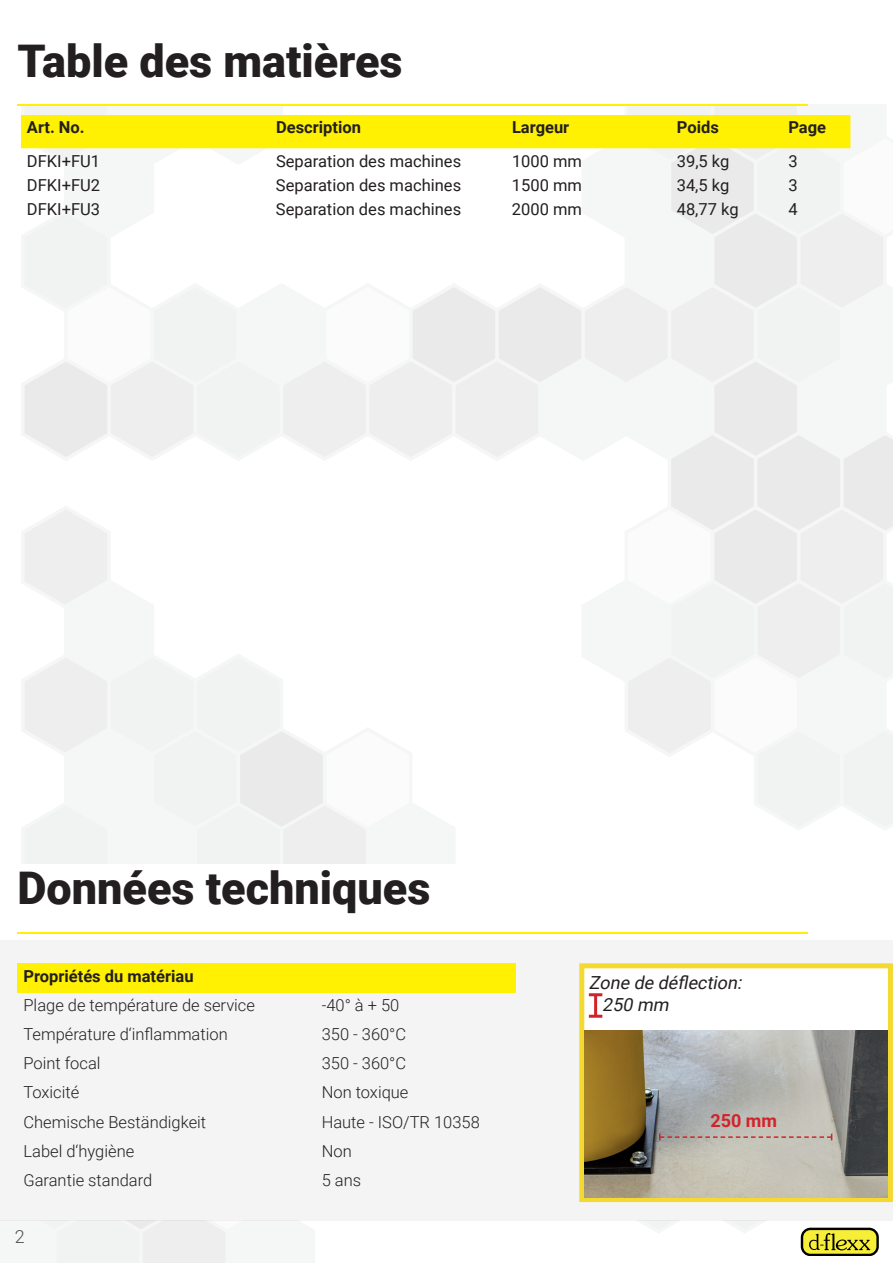
<style>
.page{position:relative;width:893px;height:1263px;background:#fff}
.page>*{position:absolute;margin:0;border:0;box-sizing:border-box;transform-origin:0 0}
.t1{font:900 45px "Roboto";color:#231f20}
.t2{font:italic 18px/21.6px "Roboto";color:#231f20}
.t3{font:700 18px "Roboto";color:#d1232a}
.t4{font:300 18px "Roboto";color:#231f20}
.t5{font:300 16.5px "Roboto";color:#231f20}
.t6{font:16.5px "Roboto";color:#231f20}
.t7{font:700 16.5px "Roboto";color:#231f20}
</style>
<div class="page">
<hr style="left:17px;top:104px;width:791px;height:2px;background:#fff101">
<svg style="left:801px;top:1228px;width:78px;height:28px"></svg>
<div style="left:803px;top:1230px;width:73px;height:24px;background:#f7ee38;border-radius:7px"></div>
<svg style="left:809px;top:1233px;width:61px;height:17px"></svg>
<div style="left:0;top:940px;width:893px;height:280px;background:#f4f4f4"></div>
<div style="left:582px;top:966px;width:308px;height:233px;background:#fff"></div>
<div style="left:579px;top:963px;width:314px;height:239px;border:5px solid #f4d930"></div>
<img style="left:585px;top:1031px;width:303px;height:166px">
<div style="left:17px;top:963px;width:499px;height:29px;background:#fff101"></div>
<hr style="left:17px;top:932px;width:791px;height:1px;background:#fff101">
<div style="left:21px;top:115px;width:829px;height:33px;background:#fff101"></div>
<svg style="left:659px;top:1134px;width:173px;height:6px"></svg>
<hr style="left:594px;top:995px;width:3px;height:21px;background:#d1232a">
<svg style="left:589px;top:993px;width:13px;height:3px"></svg>
<svg style="left:589px;top:1015px;width:13px;height:3px"></svg>
<h1 class="t1" style="left:17px;top:30px;width:387px">Table des matières</h1>
<p class="t7" style="left:27px;top:116px;width:59px">Art. No.</p>
<p class="t7" style="left:276px;top:116px;width:86px">Description</p>
<p class="t7" style="left:512px;top:116px;width:59px">Largeur</p>
<p class="t7" style="left:677px;top:116px;width:44px">Poids</p>
<p class="t7" style="left:788px;top:116px;width:39px">Page</p>
<p class="t6" style="left:27px;top:149px;width:75px">DFKI+FU1</p>
<p class="t6" style="left:276px;top:149px;width:187px">Separation des machines</p>
<p class="t6" style="left:512px;top:149px;width:72px">1000 mm</p>
<p class="t6" style="left:677px;top:149px;width:54px">39,5 kg</p>
<p class="t6" style="left:788px;top:149px;width:11px">3</p>
<p class="t6" style="left:27px;top:174px;width:75px">DFKI+FU2</p>
<p class="t6" style="left:276px;top:174px;width:187px">Separation des machines</p>
<p class="t6" style="left:512px;top:174px;width:72px">1500 mm</p>
<p class="t6" style="left:677px;top:174px;width:54px">34,5 kg</p>
<p class="t6" style="left:788px;top:174px;width:11px">3</p>
<p class="t6" style="left:27px;top:198px;width:75px">DFKI+FU3</p>
<p class="t6" style="left:276px;top:198px;width:187px">Separation des machines</p>
<p class="t6" style="left:512px;top:198px;width:72px">2000 mm</p>
<p class="t6" style="left:677px;top:198px;width:63px">48,77 kg</p>
<p class="t6" style="left:788px;top:198px;width:11px">4</p>
<h1 class="t1" style="left:17px;top:857px;width:414px">Données techniques</h1>
<p class="t7" style="left:23px;top:964px;width:172px">Propriétés du matériau</p>
<p class="t5" style="left:23px;top:993px;width:233px">Plage de température de service</p>
<p class="t5" style="left:322px;top:993px;width:79px">-40° à + 50</p>
<p class="t5" style="left:23px;top:1022px;width:206px">Température d‘inflammation</p>
<p class="t5" style="left:322px;top:1022px;width:86px">350 - 360°C</p>
<p class="t5" style="left:23px;top:1052px;width:79px">Point focal</p>
<p class="t5" style="left:322px;top:1052px;width:86px">350 - 360°C</p>
<p class="t5" style="left:23px;top:1081px;width:57px">Toxicité</p>
<p class="t5" style="left:322px;top:1081px;width:88px">Non toxique</p>
<p class="t5" style="left:23px;top:1110px;width:184px">Chemische Beständigkeit</p>
<p class="t5" style="left:322px;top:1110px;width:160px">Haute - ISO/TR 10358</p>
<p class="t5" style="left:23px;top:1139px;width:112px">Label d‘hygiène</p>
<p class="t5" style="left:322px;top:1139px;width:32px">Non</p>
<p class="t5" style="left:23px;top:1168px;width:130px">Garantie standard</p>
<p class="t5" style="left:322px;top:1168px;width:41px">5 ans</p>
<p class="t4" style="left:15px;top:1224px;width:11px">2</p>
<p class="t2" style="left:602px;top:971px;width:145px;text-indent:-13px">Zone de déflection:<br>250 mm</p>
<p class="t3" style="left:710px;top:1108px;width:68px">250 mm</p>
</div>
